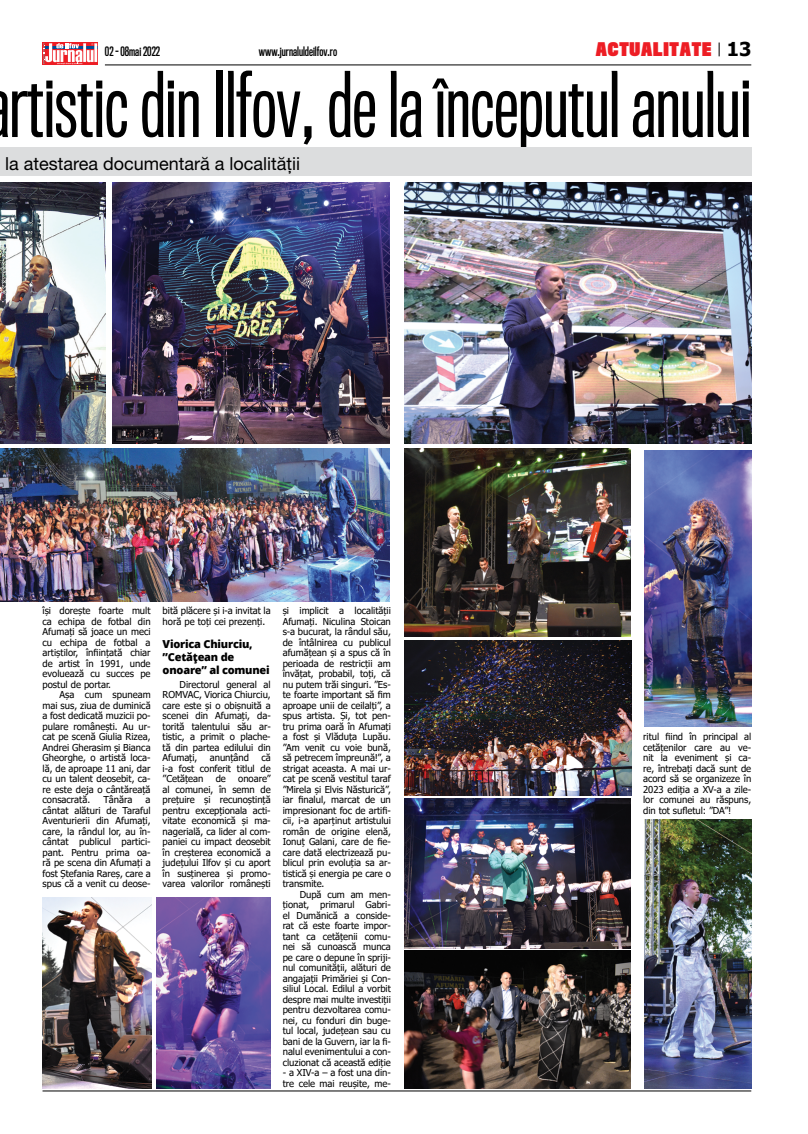
<style>
.page{position:relative;width:808px;height:1134px;background:#fff}
.page>*{position:absolute;margin:0;border:0;box-sizing:border-box;transform-origin:0 0}
.t1{font:82.8px "Titling Gothic FB Comp";color:#000}
.t2{font:700 19.1px "Tahoma";color:#000}
.t3{font:18px "Helvetica Neue";color:#000}
.t4{font:900 17.3px "Titling Gothic FB Comp";letter-spacing:.05em;color:#ed1d24}
.t5{font:600 12px "Titling Gothic FB Comp";color:#000}
.t6{font:800 11px/13px "Open Sans";letter-spacing:-.02em;color:#000}
.t7{font:9.5px/10.5px "Tahoma";letter-spacing:-.005em;color:#000;text-align:justify}
</style>
<div class="page">
<svg style="left:43px;top:43px;width:55px;height:22px"></svg>
<hr style="left:45px;top:46px;width:53px;height:2px;background:#004e96">
<svg style="left:43px;top:43px;width:54px;height:21px"></svg>
<hr style="left:43px;top:1090px;width:708px;height:1px;background:#000">
<hr style="left:105px;top:64px;width:646px;height:1px;background:#000">
<svg style="left:719px;top:43px;width:1px;height:13px"></svg>
<img style="left:0;top:182px;width:106px;height:261px">
<img style="left:112px;top:182px;width:278px;height:261px">
<img style="left:404px;top:182px;width:347px;height:261px">
<img style="left:404px;top:950px;width:227px;height:139px">
<img style="left:43px;top:897px;width:108px;height:192px">
<img style="left:157px;top:897px;width:114px;height:192px">
<img style="left:645px;top:451px;width:106px;height:276px">
<img style="left:404px;top:799px;width:227px;height:149px">
<div style="left:0;top:147px;width:751px;height:29px;background:#dcddde"></div>
<img style="left:0;top:449px;width:390px;height:153px">
<img style="left:645px;top:820px;width:106px;height:269px">
<img style="left:404px;top:640px;width:227px;height:156px">
<img style="left:404px;top:449px;width:227px;height:188px">
<p class="t5" style="left:105px;top:44px;width:57px">02 - 08mai 2022</p>
<p class="t5" style="left:259px;top:45px;width:80px">www.jurnaluldeilfov.ro</p>
<h2 class="t2" style="left:727px;top:36px;width:26px">13</h2>
<h3 class="t4" style="left:596px;top:38px;width:117px">ACTUALITATE</h3>
<h1 class="t1" style="left:10px;top:58px;width:743px">rtistic din Ilfov, de la începutul anului</h1>
<h3 class="t3" style="left:5px;top:151px;width:297px">la atestarea documentară a localității</h3>
<p class="t7" style="left:43px;top:606px;width:110px">își dorește foarte mult ca echipa de fotbal din Afumați să joace un meci cu echipa de fotbal a artiștilor, înființată chiar de artist în 1991, unde evoluează cu succes pe postul de portar.</p>
<p class="t7" style="left:43px;top:690px;width:110px;text-indent:17px">Așa cum spuneam mai sus, ziua de duminică a fost dedicată muzicii po&shy;pulare românești. Au ur&shy;cat pe scenă Giulia Rizea, Andrei Gherasim și Bianca Gheorghe, o artistă loca&shy;lă, de aproape 11 ani, dar cu un talent deosebit, ca&shy;re este deja o cântăreață consacrată.</p>
<p class="t7" style="left:103px;top:795px;width:31px">Tânăra</p>
<p class="t7" style="left:43px;top:795px;width:110px;text-indent:103px">a cântat alături de Taraful Aventurierii din Afumați, care, la rândul lor, au în&shy;cântat publicul partici&shy;pant. Pentru prima oa&shy;ră pe scena din Afumați a fost Ștefania Rareș, care a spus că a venit cu deose-</p>
<p class="t7" style="left:163px;top:606px;width:110px">bită plăcere și i-a invitat la horă pe toți cei prezenți.</p>
<p class="t6" style="left:163px;top:637px;width:109px">Viorica Chiurciu, ”Cetățean de onoare” al comunei</p>
<p class="t7" style="left:163px;top:680px;width:110px;text-indent:17px">Directorul general al ROMVAC, Viorica Chiurciu, care este și o obișnuită a scenei din Afumați, da&shy;torită talentului său ar&shy;tistic, a primit o plache&shy;tă din partea edilului din Afumați,</p>
<p class="t7" style="left:210px;top:753px;width:41px">anunțând</p>
<p class="t7" style="left:163px;top:753px;width:110px;text-indent:99px">că i-a fost conferit titlul de ”Cetățean</p>
<p class="t7" style="left:163px;top:774px;width:110px;text-indent:76px">onoare” al comunei, în semn de prețuire și recunoștință pentru excepționala acti&shy;vitate economică și ma&shy;nagerială, ca lider al com&shy;paniei cu impact deosebit în creșterea economică a județului Ilfov și cu aport în susținerea și promo&shy;varea valorilor românești</p>
<p class="t7" style="left:216px;top:774px;width:12px">de</p>
<p class="t7" style="left:283px;top:606px;width:110px">și implicit a localității Afumați. Niculina Stoican s-a bucurat, la rândul său, de întâlnirea cu publicul afumățean și a spus că în perioada de restricții am învățat, probabil, toți, că nu putem trăi singuri. ”Es&shy;te foarte important să fim aproape unii de ceilalți”, a spus artista. Și, tot pen&shy;tru prima oară în Afumați a fost și Vlăduța Lupău. ”Am venit cu voie bună, să petrecem împreună!”, a strigat aceasta. A mai ur&shy;cat pe scenă vestitul taraf ”Mirela și Elvis Năsturică”, iar finalul, marcat de un impresionant foc de artifi&shy;cii, i-a aparținut artistului român de origine elenă, Ionuț Galani, care de fie&shy;care dată electrizează pu&shy;blicul prin evoluția sa ar&shy;tistică și energia pe care o transmite.</p>
<p class="t7" style="left:283px;top:890px;width:110px;text-indent:17px">După cum am men&shy;ționat, primarul Gabri&shy;el Dumănică a conside&shy;rat că este foarte impor&shy;tant ca cetățenii comu&shy;nei să cunoască munca pe care o depune în spriji&shy;nul comunității, alături de angajații Primăriei și Con&shy;siliul Local. Edilul a vorbit despre mai multe investiții pentru dezvoltarea comu&shy;nei, cu fonduri din buge&shy;tul local, județean sau cu bani de la Guvern, iar la fi&shy;nalul evenimentului a con&shy;cluzionat că această ediție</p>
<p class="t7" style="left:283px;top:1068px;width:110px">- a XIV-a – a fost una din&shy;tre cele mai reușite, me-</p>
<p class="t7" style="left:643px;top:732px;width:110px">ritul fiind în principal al cetățenilor care au ve&shy;nit la eveniment și ca&shy;re, întrebați dacă sunt de acord să se organizeze în 2023 ediția a XV-a a zile&shy;lor comunei au răspuns, din tot sufletul: ”DA”!</p>
</div>
